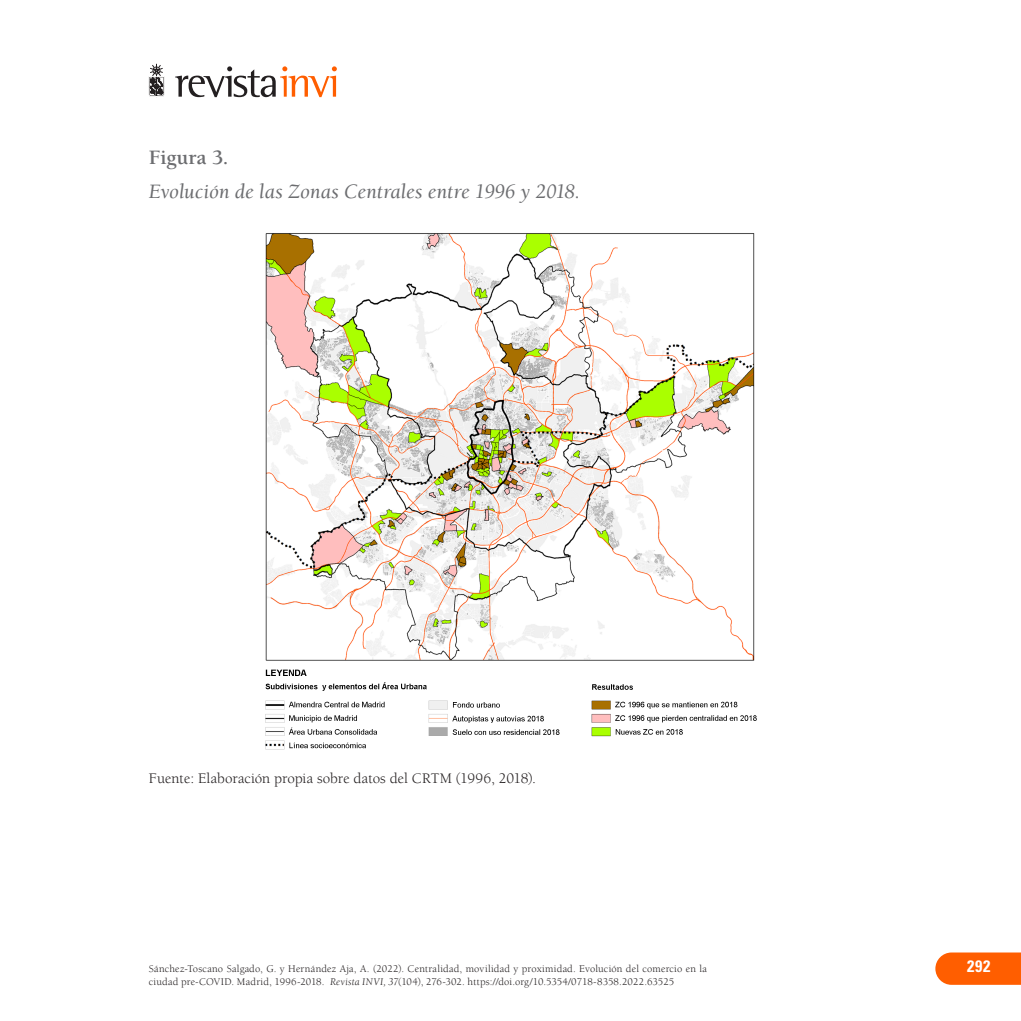
<style>
.page{position:relative;width:1021px;height:1021px;background:#fff}
.page>*{position:absolute;margin:0;border:0;box-sizing:border-box;transform-origin:0 0}
.sub_tablas{font:italic 21px "Berkeley Std";letter-spacing:-.005em;color:#6c6d70}
.sub_tablas-2{font:700 21px "Berkeley Std";color:#6c6d70}
.t1{font:700 condensed 16.5px "Univers LT Std";color:#fff}
.pie_de_foto{font:15px "Berkeley Std";color:#231f20}
.t2{font:10.5px/12.6px "Berkeley Std";letter-spacing:.015em;color:#231f20}
.s1{font-style:italic}
.s2{font-style:inherit}
</style>
<div class="page">
<svg style="left:175px;top:66px;width:162px;height:31px"></svg>
<svg style="left:149px;top:64px;width:15px;height:33px"></svg>
<svg style="left:935px;top:952px;width:85px;height:32px;background:#ff670e"></svg>
<img style="left:265px;top:233px;width:492px;height:517px">
<p class="sub_tablas-2" style="left:149px;top:146px;width:81px">Figura 3.</p>
<p class="sub_tablas" style="left:149px;top:180px;width:433px">Evolución de las Zonas Centrales entre 1996 y 2018.</p>
<p class="pie_de_foto" style="left:149px;top:770px;width:389px">Fuente: Elaboración propia sobre datos del CRTM (1996, 2018).</p>
<p class="t2" style="left:149px;top:962px;width:559px">Sánchez-Toscano Salgado, G. y Hernández Aja, A. (2022). Centralidad, movilidad y proximidad. Evolución del comercio en la ciudad pre-COVID. Madrid, 1996-2018. <span class="s1">Revista INVI, 37</span>(104), <span class="s2">276-302</span>. https://doi.org/10.5354/0718-8358.2022.63525</p>
<h2 class="t1" style="left:967px;top:956px;width:25px">292</h2>
</div>
